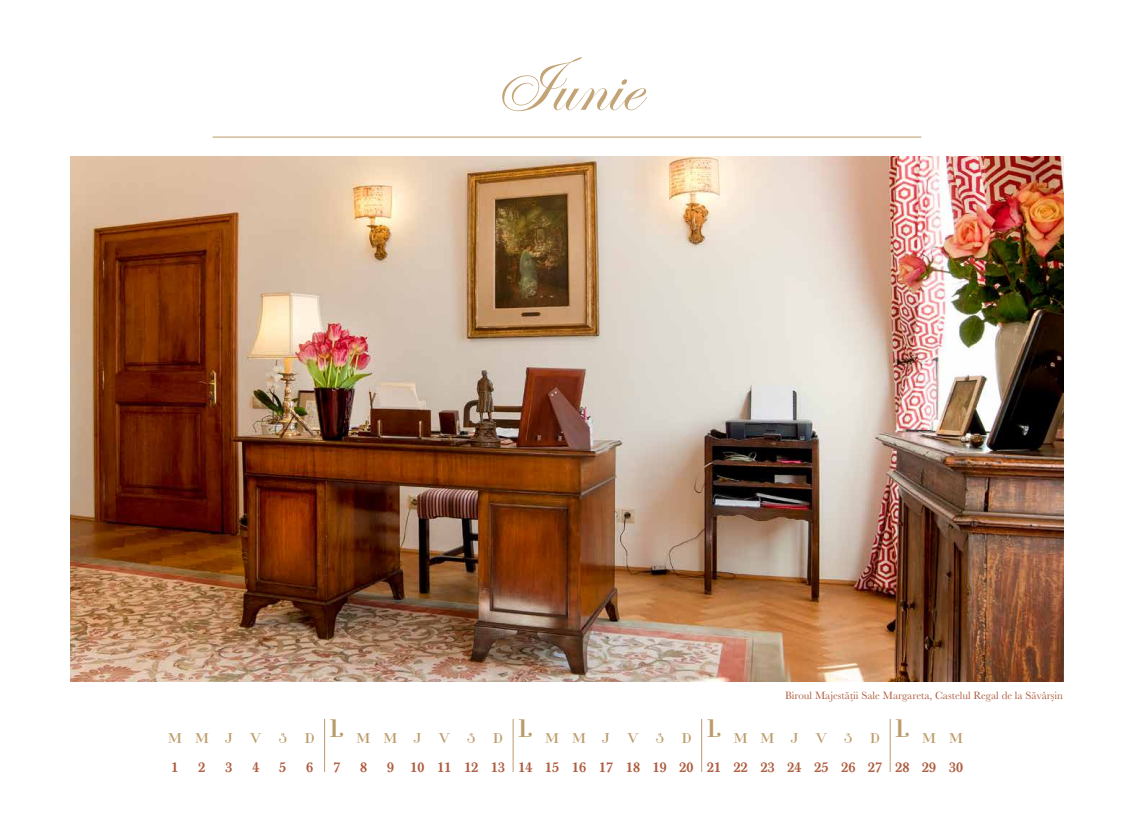
<style>
.page{position:relative;width:1134px;height:823px;background:#fff}
.page>*{position:absolute;margin:0;border:0;box-sizing:border-box;transform-origin:0 0}
.t1{font:80px "Edwardian Scr ITCT";color:#c3a476}
.t2{font:700 14px "Baskerville BQ";color:#ad5c3f}
.t3{font:700 14px "Glamor";letter-spacing:1.105em;color:#bc9b6a}
.t4{font:11px "Baskerville";color:#ad5c3f}
</style>
<div class="page">
<img style="left:71px;top:156px;width:992px;height:524px">
<hr style="left:213px;top:136px;width:708px;height:1px;background:#bc9b6a">
<svg style="left:324px;top:718px;width:1px;height:53px"></svg>
<svg style="left:513px;top:719px;width:1px;height:52px"></svg>
<svg style="left:701px;top:719px;width:1px;height:52px"></svg>
<svg style="left:890px;top:719px;width:1px;height:52px"></svg>
<h1 class="t1" style="left:494px;top:41px;width:148px">Iunie</h1>
<p class="t3" style="left:168px;top:729px;width:120px">MMJVS</p>
<p class="t4" style="left:785px;top:688px;width:279px">Biroul Majestății Sale Margareta, Castelul Regal de la Săvârșin</p>
<p class="t3" style="left:305px;top:729px;width:172px">D<sup>L</sup>MMJVS</p>
<p class="t3" style="left:493px;top:729px;width:172px">D<sup>L</sup>MMJVS</p>
<p class="t3" style="left:682px;top:729px;width:172px">D<sup>L</sup>MMJVS</p>
<p class="t3" style="left:870px;top:729px;width:94px">D <sup>L</sup>MM</p>
<p class="t2" style="left:172px;top:757px;width:8px">1</p>
<p class="t2" style="left:198px;top:757px;width:8px">2</p>
<p class="t2" style="left:225px;top:757px;width:8px">3</p>
<p class="t2" style="left:252px;top:757px;width:8px">4</p>
<p class="t2" style="left:279px;top:757px;width:8px">5</p>
<p class="t2" style="left:306px;top:757px;width:8px">6</p>
<p class="t2" style="left:333px;top:757px;width:8px">7</p>
<p class="t2" style="left:360px;top:757px;width:8px">8</p>
<p class="t2" style="left:387px;top:757px;width:578px">9 10 11 12 13 14 15 16 17 18 19 20 21 22 23 24 25 26 27 28 29 30</p>
</div>
